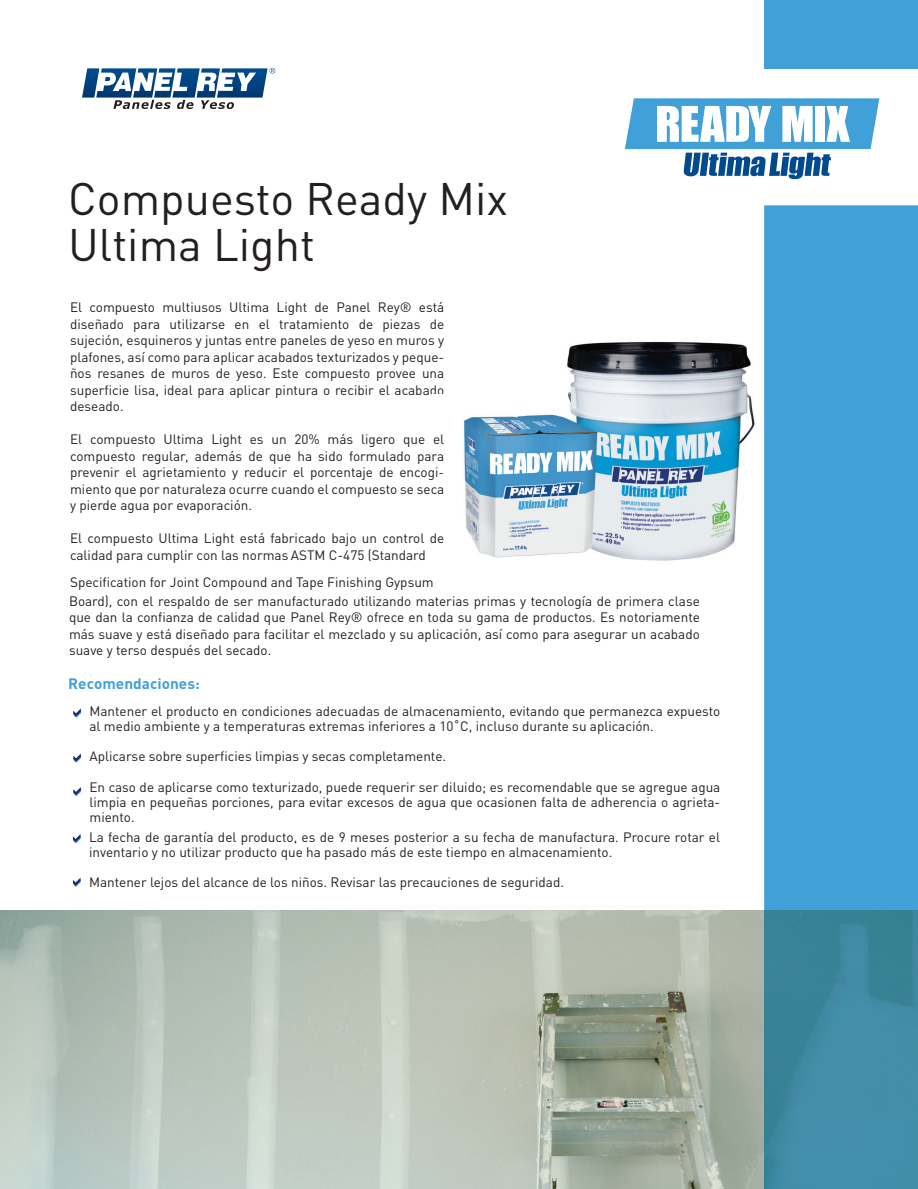
<style>
.page{position:relative;width:918px;height:1189px;background:#fff}
.page>*{position:absolute;margin:0;border:0;box-sizing:border-box;transform-origin:0 0}
.t1{font:45px/46.5px "DIN";color:#231f20}
.t2{font:15px "DIN Bold";color:#42a0d8}
.t3{font:13.5px/16.5px "DIN";color:#231f20}
</style>
<div class="page">
<svg style="left:82px;top:67px;width:193px;height:42px"></svg>
<img style="left:0;top:910px;width:764px;height:279px">
<svg style="left:764px;top:205px;width:154px;height:984px;background:#4199c8"></svg>
<div style="left:764px;top:0;width:154px;height:69px;background:#42a0d8"></div>
<svg style="left:73px;top:708px;width:8px;height:10px"></svg>
<svg style="left:73px;top:834px;width:8px;height:9px"></svg>
<svg style="left:73px;top:877px;width:8px;height:10px"></svg>
<svg style="left:73px;top:753px;width:8px;height:10px"></svg>
<svg style="left:73px;top:787px;width:8px;height:9px"></svg>
<svg style="left:625px;top:98px;width:254px;height:81px"></svg>
<img style="left:567px;top:341px;width:188px;height:220px">
<img style="left:464px;top:415px;width:62px;height:143px">
<img style="left:526px;top:414px;width:31px;height:74px">
<img style="left:526px;top:488px;width:31px;height:68px">
<img style="left:557px;top:395px;width:63px;height:166px">
<h1 class="t1" style="left:68px;top:181px;width:441px">Compuesto Ready Mix<br>Ultima Light</h1>
<p class="t3" style="left:70px;top:301px;width:376px;text-align:justify">El compuesto multiusos Ultima Light de Panel Rey® está diseñado para utilizarse en el tratamiento de piezas de sujeción, esquineros y juntas entre paneles de yeso en muros y plafones, así como para aplicar acabados texturizados y peque&shy;ños resanes de muros de yeso. Este compuesto provee una superficie lisa, ideal para aplicar pintura o recibir el acabado deseado.</p>
<p class="t3" style="left:70px;top:433px;width:376px">El compuesto Ultima Light es un 20% más ligero que compuesto regular, además de que ha sido formulado para prevenir el agrietamiento y reducir el porcentaje de encogi&shy;miento que por naturaleza ocurre cuando el compuesto se seca y pierde agua por evaporación.</p>
<p class="t3" style="left:70px;top:532px;width:376px">El compuesto Ultima Light está fabricado bajo un control de calidad para cumplir con las normas ASTM C-475 (Standard</p>
<p class="t3" style="left:433px;top:433px;width:13px">el</p>
<p class="t3" style="left:70px;top:575px;width:365px">Specification for Joint Compound and Tape Finishing Gypsum</p>
<p class="t3" style="left:69px;top:594px;width:632px;text-align:justify">Board), con el respaldo de ser manufacturado utilizando materias primas y tecnología de primera clase que dan la confianza de calidad que Panel Rey® ofrece en toda su gama de productos. Es notoriamente más suave y está diseñado para facilitar el mezclado y su aplicación, así como para asegurar un acabado suave y terso después del secado.</p>
<p class="t2" style="left:68px;top:675px;width:133px">Recomendaciones:</p>
<p class="t3" style="left:90px;top:706px;width:632px;line-height:15px">Mantener el producto en condiciones adecuadas de almacenamiento, evitando que permanezca expuesto al medio ambiente y a temperaturas extremas inferiores a 10˚C, incluso durante su aplicación.</p>
<p class="t3" style="left:90px;top:750px;width:358px">Aplicarse sobre superficies limpias y secas completamente.</p>
<p class="t3" style="left:90px;top:781px;width:632px;line-height:15px;text-align:justify">En caso de aplicarse como texturizado, puede requerir ser diluido; es recomendable que se agregue agua limpia en pequeñas porciones, para evitar excesos de agua que ocasionen falta de adherencia o agrieta&shy;miento.</p>
<p class="t3" style="left:89px;top:831px;width:632px;line-height:15px">La fecha de garantía del producto, es de 9 meses posterior a su fecha de manufactura. Procure rotar el inventario y no utilizar producto que ha pasado más de este tiempo en almacenamiento.</p>
<p class="t3" style="left:89px;top:875px;width:476px">Mantener lejos del alcance de los niños. Revisar las precauciones de seguridad.</p>
</div>
